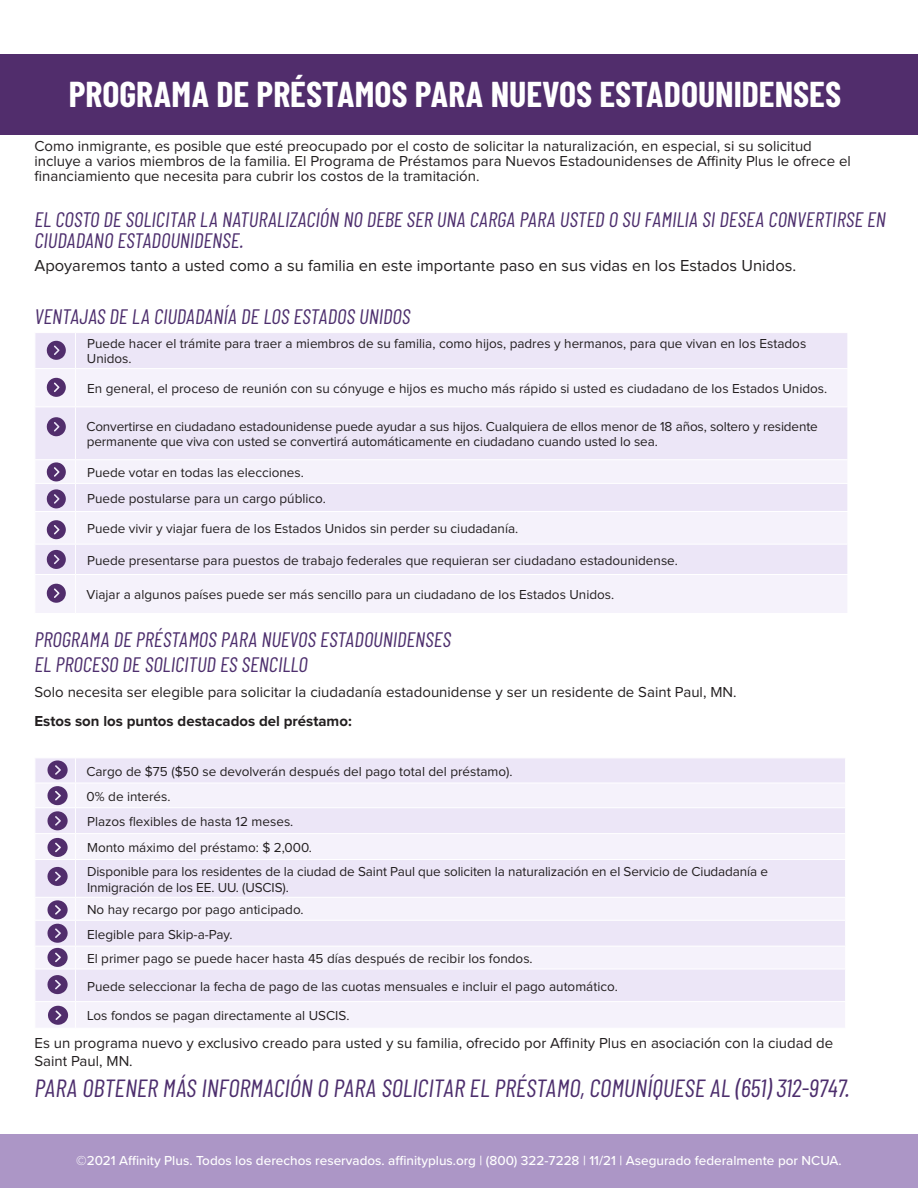
<style>
.page{position:relative;width:918px;height:1188px;background:#fff}
.page>*{position:absolute;margin:0;border:0;box-sizing:border-box;transform-origin:0 0}
.t1{font:700 36px "Barlow Condensed";color:#fff}
.t2{font:italic 24.9px "Barlow Condensed";color:#4d2e6d}
.t3{font:italic 21px/21px "Barlow Condensed";color:#4d2e6d}
.t4{font:16.5px "Proxima Nova";color:#231f20}
.t5{font:15px/15px "Proxima Nova";color:#231f20}
.t6{font:700 15px "Proxima Nova";color:#231f20}
.t7{font:13.5px/15px "Proxima Nova";color:#231f20}
.t8{font:500 13.5px "Proxima Nova";color:#fff}
</style>
<div class="page">
<div style="left:35px;top:759px;width:810px;height:24px;background:#ece6f7"></div>
<svg style="left:35px;top:784px;width:810px;height:243px;fill:#f3effa"></svg>
<hr style="left:34px;top:807px;width:42px;height:1px;background:#fff">
<hr style="left:76px;top:807px;width:770px;height:1px;background:#fff">
<hr style="left:34px;top:833px;width:42px;height:1px;background:#fff">
<hr style="left:76px;top:833px;width:770px;height:1px;background:#fff">
<svg style="left:75px;top:759px;width:1px;height:100px"></svg>
<hr style="left:34px;top:859px;width:42px;height:1px;background:#fff">
<hr style="left:76px;top:859px;width:770px;height:1px;background:#fff">
<hr style="left:75px;top:860px;width:1px;height:37px;background:#fff">
<hr style="left:34px;top:897px;width:42px;height:1px;background:#fff">
<hr style="left:76px;top:897px;width:770px;height:1px;background:#fff">
<hr style="left:34px;top:920px;width:42px;height:1px;background:#fff">
<hr style="left:76px;top:920px;width:770px;height:1px;background:#fff">
<hr style="left:34px;top:946px;width:42px;height:1px;background:#fff">
<hr style="left:76px;top:946px;width:770px;height:1px;background:#fff">
<svg style="left:75px;top:898px;width:1px;height:71px"></svg>
<hr style="left:34px;top:969px;width:42px;height:1px;background:#fff">
<hr style="left:76px;top:969px;width:770px;height:1px;background:#fff">
<hr style="left:75px;top:969px;width:1px;height:32px;background:#fff">
<hr style="left:34px;top:1001px;width:42px;height:1px;background:#fff">
<hr style="left:76px;top:1001px;width:770px;height:1px;background:#fff">
<svg style="left:75px;top:1002px;width:1px;height:25px"></svg>
<svg style="left:47px;top:811px;width:21px;height:19px"></svg>
<svg style="left:47px;top:786px;width:21px;height:19px"></svg>
<svg style="left:47px;top:760px;width:21px;height:20px"></svg>
<svg style="left:47px;top:838px;width:21px;height:19px"></svg>
<svg style="left:47px;top:867px;width:21px;height:19px"></svg>
<svg style="left:47px;top:900px;width:21px;height:67px"></svg>
<svg style="left:47px;top:975px;width:21px;height:19px"></svg>
<svg style="left:48px;top:1006px;width:20px;height:19px"></svg>
<div style="left:35px;top:333px;width:812px;height:35px;background:#ece6f7"></div>
<svg style="left:35px;top:369px;width:812px;height:244px;fill:#f5f2fb"></svg>
<hr style="left:75px;top:333px;width:1px;height:35px;background:#fff">
<hr style="left:75px;top:369px;width:1px;height:37px;background:#fff">
<hr style="left:34px;top:406px;width:42px;height:1px;background:#fff">
<hr style="left:76px;top:406px;width:772px;height:1px;background:#fff">
<hr style="left:75px;top:407px;width:1px;height:52px;background:#fff">
<hr style="left:34px;top:459px;width:42px;height:1px;background:#fff">
<hr style="left:76px;top:459px;width:772px;height:1px;background:#fff">
<hr style="left:34px;top:483px;width:42px;height:1px;background:#fff">
<hr style="left:76px;top:483px;width:772px;height:1px;background:#fff">
<svg style="left:75px;top:460px;width:1px;height:51px"></svg>
<hr style="left:34px;top:511px;width:42px;height:1px;background:#fff">
<hr style="left:76px;top:511px;width:772px;height:1px;background:#fff">
<hr style="left:75px;top:512px;width:1px;height:32px;background:#fff">
<hr style="left:34px;top:544px;width:42px;height:1px;background:#fff">
<hr style="left:76px;top:544px;width:772px;height:1px;background:#fff">
<hr style="left:75px;top:544px;width:1px;height:30px;background:#fff">
<hr style="left:34px;top:574px;width:42px;height:1px;background:#fff">
<hr style="left:76px;top:574px;width:772px;height:1px;background:#fff">
<hr style="left:75px;top:575px;width:1px;height:38px;background:#fff">
<svg style="left:47px;top:341px;width:19px;height:19px"></svg>
<svg style="left:47px;top:378px;width:19px;height:19px"></svg>
<svg style="left:47px;top:417px;width:19px;height:19px"></svg>
<svg style="left:47px;top:462px;width:19px;height:19px"></svg>
<svg style="left:47px;top:489px;width:19px;height:19px"></svg>
<svg style="left:47px;top:520px;width:19px;height:19px"></svg>
<svg style="left:47px;top:550px;width:19px;height:19px"></svg>
<svg style="left:47px;top:584px;width:19px;height:19px"></svg>
<div style="left:0;top:1134px;width:918px;height:54px;background:#ac96c6"></div>
<div style="left:0;top:54px;width:918px;height:81px;background:#512d6c"></div>
<p class="t1" style="left:69px;top:71px;width:774px">PROGRAMA DE PRÉSTAMOS PARA NUEVOS ESTADOUNIDENSES</p>
<p class="t5" style="left:34px;top:139px;width:818px">Como inmigrante, es posible que esté preocupado por el costo de solicitar la naturalización, en especial, si su solicitud incluye a varios miembros de la familia. El Programa de Préstamos para Nuevos Estadounidenses de Affinity Plus le ofrece el financiamiento que necesita para cubrir los costos de la tramitación.</p>
<p class="t3" style="left:34px;top:208px;width:853px">EL COSTO DE SOLICITAR LA NATURALIZACIÓN NO DEBE SER UNA CARGA PARA USTED O SU FAMILIA SI DESEA CONVERTIRSE EN<br>CIUDADANO ESTADOUNIDENSE.</p>
<p class="t4" style="left:34px;top:257px;width:763px">Apoyaremos tanto a usted como a su familia en este importante paso en sus vidas en los Estados Unidos.</p>
<p class="t3" style="left:34px;top:305px;width:378px">VENTAJAS DE LA CIUDADANÍA DE LOS ESTADOS UNIDOS</p>
<p class="t7" style="left:87px;top:337px;width:721px">Puede hacer el trámite para traer a miembros de su familia, como hijos, padres y hermanos, para que vivan en los Estados<br>Unidos.</p>
<p class="t7" style="left:87px;top:381px;width:742px">En general, el proceso de reunión con su cónyuge e hijos es mucho más rápido si usted es ciudadano de los Estados Unidos.</p>
<p class="t7" style="left:86px;top:419px;width:733px">Convertirse en ciudadano estadounidense puede ayudar a sus hijos. Cualquiera de ellos menor de 18 años, soltero y residente permanente que viva con usted se convertirá automáticamente en ciudadano cuando usted lo sea.</p>
<p class="t7" style="left:87px;top:465px;width:218px">Puede votar en todas las elecciones.</p>
<p class="t7" style="left:87px;top:491px;width:240px">Puede postularse para un cargo público.</p>
<p class="t7" style="left:87px;top:521px;width:433px">Puede vivir y viajar fuera de los Estados Unidos sin perder su ciudadanía.</p>
<p class="t7" style="left:87px;top:553px;width:592px">Puede presentarse para puestos de trabajo federales que requieran ser ciudadano estadounidense.</p>
<p class="t7" style="left:87px;top:588px;width:529px">Viajar a algunos países puede ser más sencillo para un ciudadano de los Estados Unidos.</p>
<p class="t3" style="left:34px;top:626px;width:418px;line-height:25.2px">PROGRAMA DE PRÉSTAMOS PARA NUEVOS ESTADOUNIDENSES<br>EL PROCESO DE SOLICITUD ES SENCILLO</p>
<p class="t5" style="left:34px;top:685px;width:704px">Solo necesita ser elegible para solicitar la ciudadanía estadounidense y ser un residente de Saint Paul, MN.</p>
<p class="t6" style="left:34px;top:710px;width:319px">Estos son los puntos destacados del préstamo:</p>
<p class="t7" style="left:86px;top:764px;width:428px">Cargo de $75 ($50 se devolverán después del pago total del préstamo).</p>
<p class="t7" style="left:87px;top:789px;width:86px">0% de interés.</p>
<p class="t7" style="left:87px;top:814px;width:208px">Plazos flexibles de hasta 12 meses.</p>
<p class="t7" style="left:87px;top:840px;width:226px">Monto máximo del préstamo: $ 2,000.</p>
<p class="t7" style="left:87px;top:863px;width:682px;line-height:16.2px">Disponible para los residentes de la ciudad de Saint Paul que soliciten la naturalización en el Servicio de Ciudadanía e<br>Inmigración de los EE. UU. (USCIS).</p>
<p class="t7" style="left:87px;top:902px;width:218px">No hay recargo por pago anticipado.</p>
<p class="t7" style="left:87px;top:927px;width:147px">Elegible para Skip-a-Pay.</p>
<p class="t7" style="left:87px;top:951px;width:447px">El primer pago se puede hacer hasta 45 días después de recibir los fondos.</p>
<p class="t7" style="left:87px;top:979px;width:532px">Puede seleccionar la fecha de pago de las cuotas mensuales e incluir el pago automático.</p>
<p class="t7" style="left:87px;top:1009px;width:264px">Los fondos se pagan directamente al USCIS.</p>
<p class="t5" style="left:34px;top:1035px;width:800px;line-height:18px">Es un programa nuevo y exclusivo creado para usted y su familia, ofrecido por Affinity Plus en asociación con la ciudad de<br>Saint Paul, MN.</p>
<p class="t2" style="left:34px;top:1073px;width:817px">PARA OBTENER MÁS INFORMACIÓN O PARA SOLICITAR EL PRÉSTAMO, COMUNÍQUESE AL (651) 312-9747.</p>
<p class="t8" style="left:76px;top:1150px;width:767px">©2021 Affinity Plus. Todos los derechos reservados. affinityplus.org | (800) 322-7228 | 11/21 | Asegurado federalmente por NCUA.</p>
</div>
